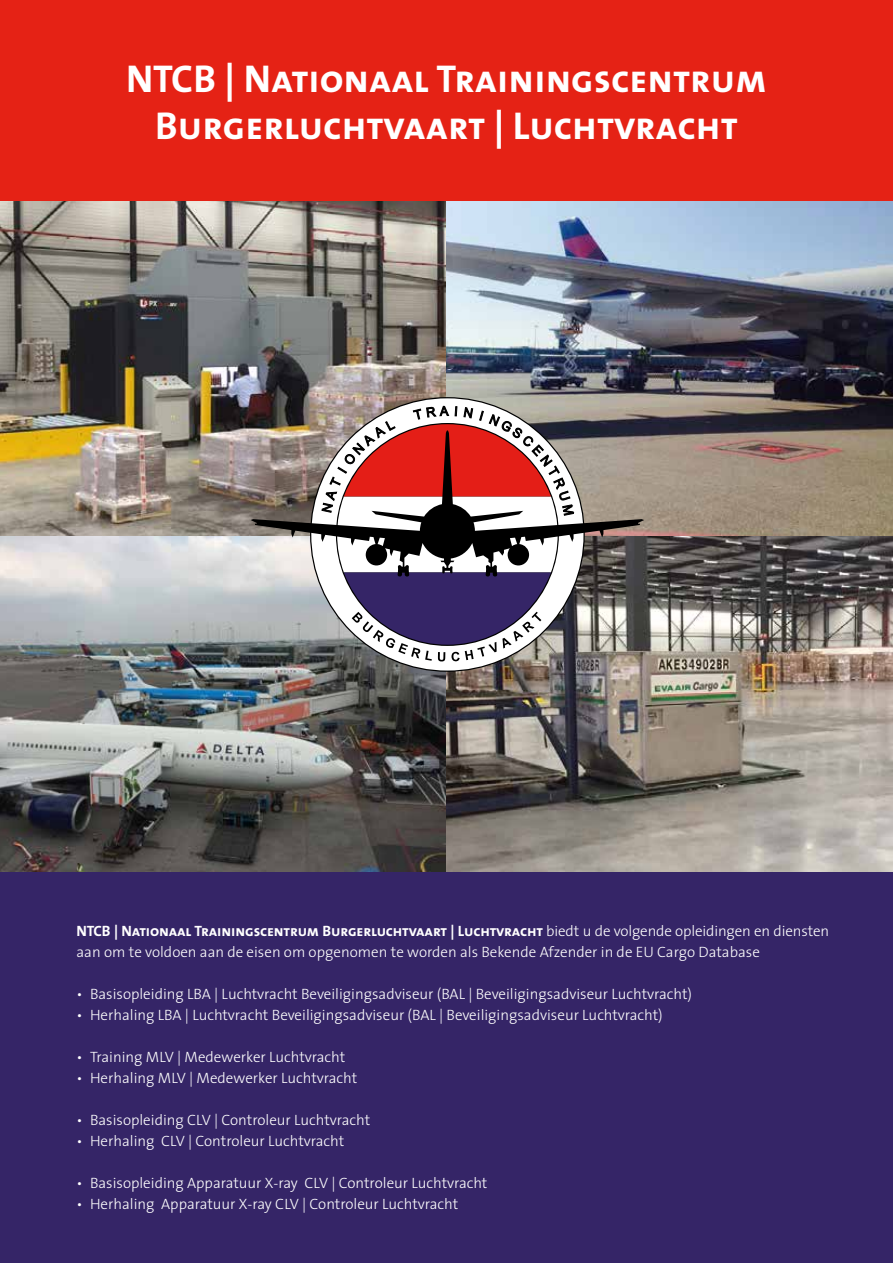
<style>
.page{position:relative;width:893px;height:1263px;background:#fff}
.page>*{position:absolute;margin:0;border:0;box-sizing:border-box;transform-origin:0 0}
.t1{font:39px/46.8px "The Sans Bold Caps";color:#fff;text-align:center}
.t2{font:300 15px "The Sans";color:#fff}
.t3{font:15px "The Sans Bold Caps";letter-spacing:-.01em;color:#fff}
.s1{font-family:"The Sans";font-weight:300}
</style>
<div class="page">
<div style="left:0;top:376px;width:893px;height:887px;background:#352567"></div>
<div style="left:0;top:0;width:893px;height:201px;background:#e52215"></div>
<img style="left:0;top:201px;width:893px;height:671px">
<img style="left:311px;top:398px;width:272px;height:272px">
<svg style="left:251px;top:430px;width:393px;height:147px;background:#938a83"></svg>
<svg style="left:321px;top:405px;width:254px;height:256px"></svg>
<h1 class="t1" style="left:126px;top:54px;width:642px">NTCB | Nationaal Trainingscentrum<br>Burgerluchtvaart | Luchtvracht</h1>
<p class="t3" style="left:77px;top:918px;width:754px">NTCB | Nationaal Trainingscentrum Burgerluchtvaart | Luchtvracht <span class="s1">biedt u de volgende opleidingen en diensten</span></p>
<p class="t2" style="left:77px;top:940px;width:685px">aan om te voldoen aan de eisen om opgenomen te worden als Bekende Afzender in de EU Cargo Database</p>
<p class="t2" style="left:77px;top:982px;width:617px">• Basisopleiding LBA | Luchtvracht Beveiligingsadviseur (BAL | Beveiligingsadviseur Luchtvracht)</p>
<p class="t2" style="left:77px;top:1003px;width:588px">• Herhaling LBA | Luchtvracht Beveiligingsadviseur (BAL | Beveiligingsadviseur Luchtvracht)</p>
<p class="t2" style="left:77px;top:1045px;width:270px">• Training MLV | Medewerker Luchtvracht</p>
<p class="t2" style="left:77px;top:1066px;width:282px">• Herhaling MLV | Medewerker Luchtvracht</p>
<p class="t2" style="left:77px;top:1108px;width:295px">• Basisopleiding CLV | Controleur Luchtvracht</p>
<p class="t2" style="left:77px;top:1129px;width:269px">• Herhaling CLV | Controleur Luchtvracht</p>
<p class="t2" style="left:77px;top:1171px;width:412px">• Basisopleiding Apparatuur X-ray CLV | Controleur Luchtvracht</p>
<p class="t2" style="left:77px;top:1192px;width:383px">• Herhaling Apparatuur X-ray CLV | Controleur Luchtvracht</p>
</div>
